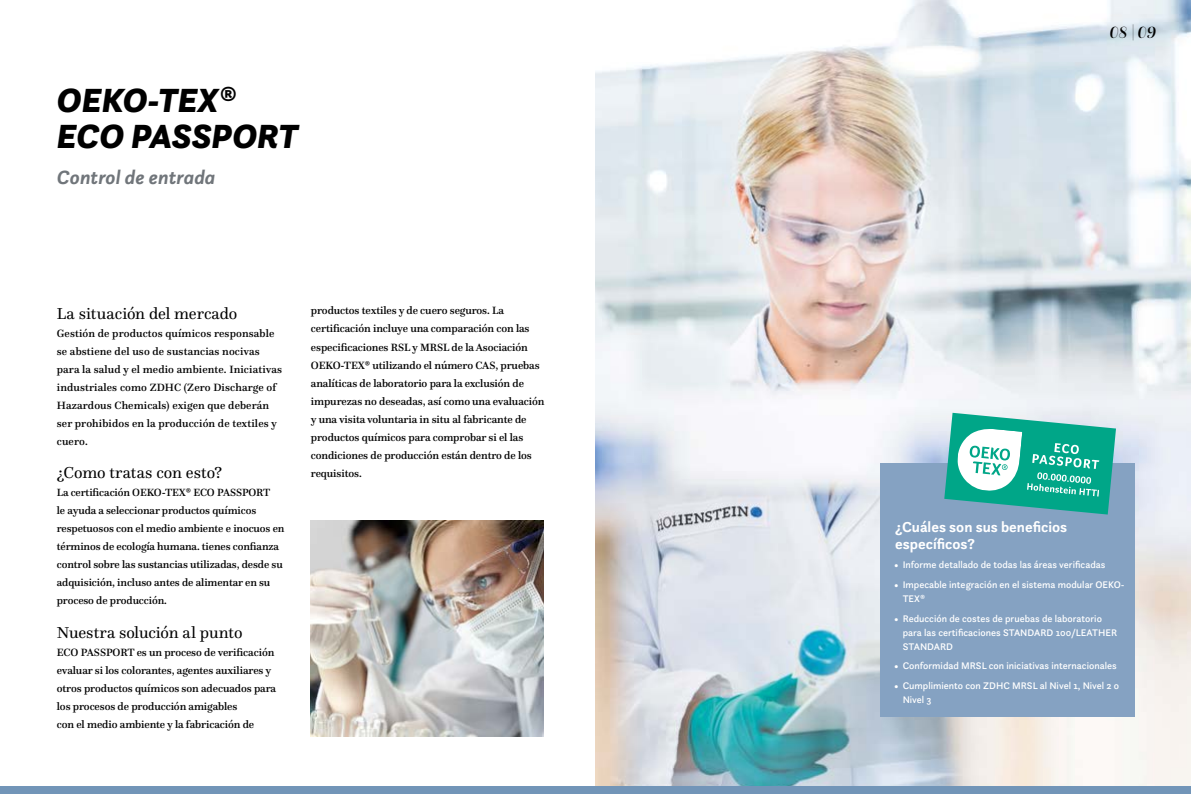
<style>
.page{position:relative;width:1191px;height:794px;background:#fff}
.page>*{position:absolute;margin:0;border:0;box-sizing:border-box;transform-origin:0 0}
.t1{font:italic 900 35px/36px "Questa Sans";color:#000}
.t2{font:italic 700 20px "Questa Sans";color:#70757a}
.t3{font:italic 500 17px "Questa Grande";color:#000}
.t4{font:16.5px "Questa";color:#000}
.t5{font:700 15px/17px "Questa Sans";color:#fff}
.t6{font:500 11px/18px "Questa";letter-spacing:-.01em;color:#000}
.t7{font:500 11px/18px "Questa";letter-spacing:.01em;color:#000}
.t8{font:500 10.9px/18px "Questa";letter-spacing:-.01em;color:#000}
.t9{font:500 10px/14px "Questa Sans";color:#fff}
.s1{font-weight:700}
</style>
<div class="page">
<img style="left:595px;top:0;width:596px;height:787px">
<div style="left:880px;top:464px;width:254px;height:253px;background:#85a2c2"></div>
<div style="left:0;top:787px;width:1191px;height:7px;background:#7295b8"></div>
<img style="left:311px;top:521px;width:232px;height:216px">
<svg style="left:944px;top:413px;width:172px;height:101px"></svg>
<h1 class="t1" style="left:57px;top:82px;width:243px">OEKO-TEX<span class="s1">®<br></span>ECO PASSPORT</h1>
<h2 class="t2" style="left:57px;top:165px;width:160px">Control de entrada</h2>
<h3 class="t4" style="left:57px;top:303px;width:182px">La situación del mercado</h3>
<p class="t7" style="left:57px;top:324px;width:227px">Gestión de productos químicos responsable se abstiene del uso de sustancias nocivas para la salud y el medio ambiente. Iniciativas industriales como ZDHC (Zero Discharge of Hazardous Chemicals) exigen que deberán ser prohibidos en la producción de textiles y cuero.</p>
<h3 class="t4" style="left:57px;top:462px;width:167px">¿Como tratas con esto?</h3>
<p class="t8" style="left:57px;top:483px;width:229px">La certificación OEKO-TEX® ECO PASSPORT<br>le ayuda a seleccionar productos químicos respetuosos con el medio ambiente e inocuos en términos de ecología humana. tienes confianza control sobre las sustancias utilizadas, desde su adquisición, incluso antes de alimentar en su proceso de producción.</p>
<h3 class="t4" style="left:57px;top:622px;width:187px">Nuestra solución al punto</h3>
<p class="t6" style="left:57px;top:643px;width:221px">ECO PASSPORT es un proceso de verificación evaluar si los colorantes, agentes auxiliares y otros productos químicos son adecuados para los procesos de producción amigables<br>con el medio ambiente y la fabricación de</p>
<p class="t6" style="left:311px;top:302px;width:235px">productos textiles y de cuero seguros. La certificación incluye una comparación con las especificaciones RSL y MRSL de la Asociación OEKO-TEX® utilizando el número CAS, pruebas analíticas de laboratorio para la exclusión de impurezas no deseadas, así como una evaluación y una visita voluntaria in situ al fabricante de productos químicos para comprobar si el las condiciones de producción están dentro de los requisitos.</p>
<h3 class="t3" style="left:1109px;top:22px;width:48px">08 | 09</h3>
<h3 class="t5" style="left:895px;top:518px;width:173px">¿Cuáles son sus beneficios específicos?</h3>
<p class="t9" style="left:894px;top:558px;width:213px">• Informe detallado de todas las áreas verificadas</p>
<p class="t9" style="left:902px;top:577px;width:223px;text-indent:-8px">• Impecable integración en el sistema modular OEKO-<br>TEX®</p>
<p class="t9" style="left:902px;top:611px;width:216px;text-indent:-8px">• Reducción de costes de pruebas de laboratorio para las certificaciones STANDARD 100/LEATHER<br>STANDARD</p>
<p class="t9" style="left:894px;top:659px;width:224px">• Conformidad MRSL con iniciativas internacionales</p>
<p class="t9" style="left:902px;top:678px;width:218px;text-indent:-8px">• Cumplimiento con ZDHC MRSL al Nivel 1, Nivel 2 o<br>Nivel 3</p>
</div>
